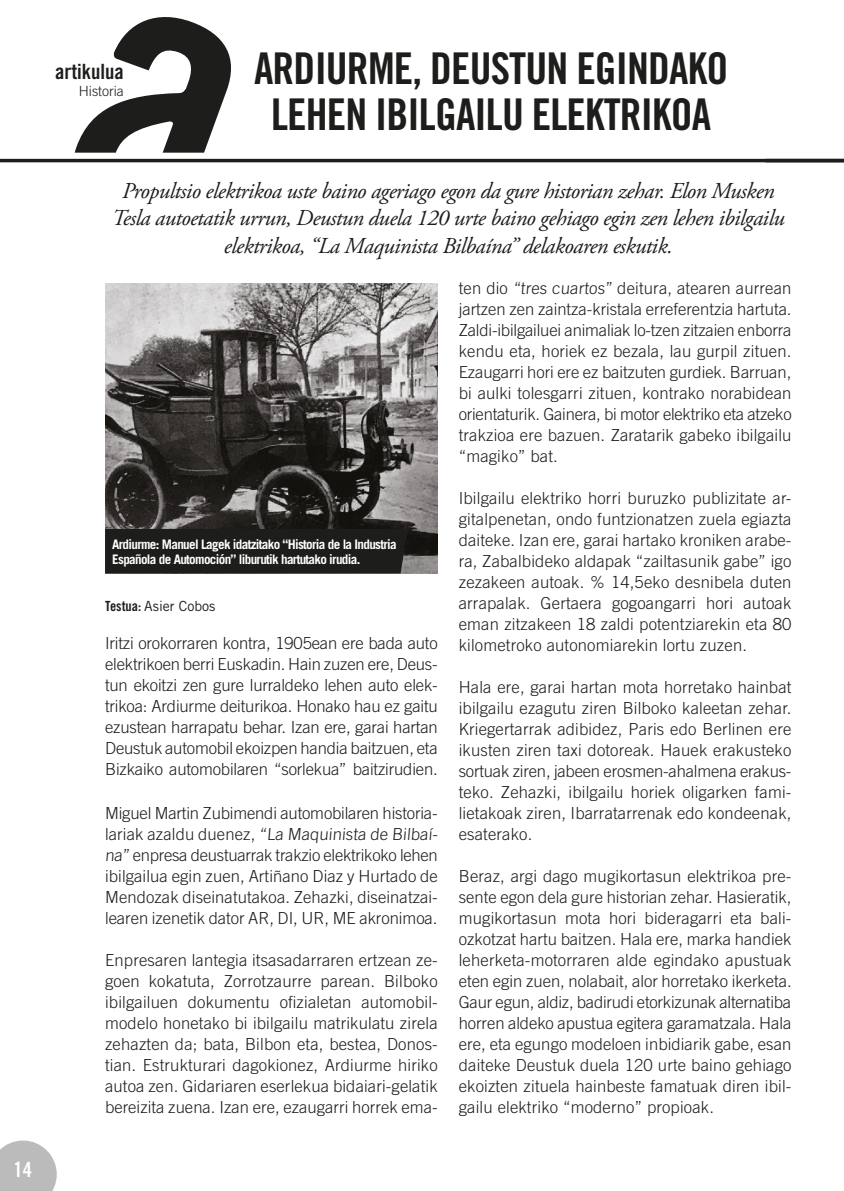
<style>
.page{position:relative;width:844px;height:1191px;background:#fff}
.page>*{position:absolute;margin:0;border:0;box-sizing:border-box;transform-origin:0 0}
.t1{font:43.75px "Trade Gothic LT Std Bd Cn 20";letter-spacing:-.02em;color:#1d1d1b}
.sarrera{font:italic 22.75px/27.3px "Adobe Garamond Pro";letter-spacing:-.025em;color:#1d1d1b;text-align:center}
.t2{font:21px "Trade Gothic LT Std Bd Cn 20";color:#1d1d1b}
.t3{font:21px "Trade Gothic LT Std Bd Cn 20";color:#fff}
.testua{font:300 16.62px/21px "Trade Gothic LT Std";letter-spacing:.01em;color:#1d1d1b;text-align:justify}
.t4{font:14px "Trade Gothic LT Std";color:#1d1d1b}
.t5{font:300 14px "Trade Gothic LT Std";color:#1d1d1b}
.argazki_oina{font:700 13.12px/15.8px "Trade Gothic LT Std";letter-spacing:-.05em;color:#fff}
.s1{font-family:"Trade Gothic LT Std Bd Cn 20"}
</style>
<div class="page">
<hr style="left:0;top:159px;width:843px;height:3px;background:#1d1d1b">
<svg style="left:75px;top:17px;width:156px;height:136px"></svg>
<img style="left:105px;top:283px;width:332px;height:290px">
<div style="left:105px;top:529px;width:303px;height:44px;background:#1d1d1b"></div>
<svg style="left:0;top:1140px;width:57px;height:51px"></svg>
<p class="t3" style="left:14px;top:1157px;width:20px">14</p>
<p class="t2" style="left:55px;top:59px;width:70px">artikulua</p>
<p class="t5" style="left:79px;top:82px;width:47px">Historia</p>
<p class="t1" style="left:254px;top:42px;width:475px">ARDIURME, DEUSTUN EGINDAKO</p>
<p class="t1" style="left:271px;top:87px;width:441px">LEHEN IBILGAILU ELEKTRIKOA</p>
<p class="sarrera" style="left:112px;top:178px;width:674px">Propultsio elektrikoa uste baino ageriago egon da gure historian zehar. Elon Musken<br>Tesla autoetatik urrun, Deustun duela 120 urte baino gehiago egin zen lehen ibilgailu elektrikoa, “La Maquinista Bilbaína” delakoaren eskutik.</p>
<p class="argazki_oina" style="left:112px;top:536px;width:286px">Ardiurme: Manuel Lagek idatzitako “Historia de la Industria<br>Española de Automoción” liburutik hartutako irudia.</p>
<p class="t4" style="left:105px;top:597px;width:112px"><span class="s1">Testua:</span> Asier Cobos</p>
<p class="testua" style="left:105px;top:632px;width:334px">Iritzi orokorraren kontra, 1905ean ere bada auto elektrikoen berri Euskadin. Hain zuzen ere, Deus&shy;tun ekoitzi zen gure lurraldeko lehen auto elek&shy;trikoa: Ardiurme deiturikoa. Honako hau ez gaitu ezustean harrapatu behar. Izan ere, garai hartan Deustuk automobil ekoizpen handia baitzuen, eta Bizkaiko automobilaren “sorlekua” baitzirudien.</p>
<p class="testua" style="left:105px;top:802px;width:336px">Miguel Martin Zubimendi automobilaren historia&shy;lariak azaldu duenez, “La Maquinista de Bilbaí&shy;na” enpresa deustuarrak trakzio elektrikoko lehen ibilgailua egin zuen, Artiñano Diaz y Hurtado de Mendozak diseinatutakoa. Zehazki, diseinatzai&shy;learen izenetik dator AR, DI, UR, ME akronimoa.</p>
<p class="testua" style="left:105px;top:949px;width:334px">Enpresaren lantegia itsasadarraren ertzean ze&shy;goen kokatuta, Zorrotzaurre parean. Bilboko ibilgailuen dokumentu ofizialetan automobil&shy;modelo honetako bi ibilgailu matrikulatu zirela zehazten da; bata, Bilbon eta, bestea, Donos&shy;tian. Estrukturari dagokionez, Ardiurme hiriko autoa zen. Gidariaren eserlekua bidaiari-gelatik bereizita zuena. Izan ere, ezaugarri horrek ema-</p>
<p class="testua" style="left:458px;top:277px;width:334px">ten dio “tres cuartos” deitura, atearen aurrean jartzen zen zaintza-kristala erreferentzia hartuta.<br>Zaldi-ibilgailuei animaliak lo-tzen zitzaien enborra kendu eta, horiek ez bezala, lau gurpil zituen.<br>Ezaugarri hori ere ez baitzuten gurdiek. Barruan, bi aulki tolesgarri zituen, kontrako norabidean orientaturik. Gainera, bi motor elektriko eta atzeko trakzioa ere bazuen. Zaratarik gabeko ibilgailu “magiko” bat.</p>
<p class="testua" style="left:458px;top:487px;width:334px">Ibilgailu elektriko horri buruzko publizitate ar&shy;gitalpenetan, ondo funtzionatzen zuela egiazta daiteke. Izan ere, garai hartako kroniken arabe&shy;ra, Zabalbideko aldapak “zailtasunik gabe” igo zezakeen autoak. % 14,5eko desnibela duten arrapalak. Gertaera gogoangarri hori autoak eman zitzakeen 18 zaldi potentziarekin eta 80 kilometroko autonomiarekin lortu zuzen.</p>
<p class="testua" style="left:458px;top:676px;width:334px">Hala ere, garai hartan mota horretako hainbat ibilgailu ezagutu ziren Bilboko kaleetan zehar.<br>Kriegertarrak adibidez, Paris edo Berlinen ere ikusten ziren taxi dotoreak. Hauek erakusteko sortuak ziren, jabeen erosmen-ahalmena erakus&shy;teko. Zehazki, ibilgailu horiek oligarken fami&shy;lietakoak ziren, Ibarratarrenak edo kondeenak, esaterako.</p>
<p class="testua" style="left:458px;top:865px;width:334px">Beraz, argi dago mugikortasun elektrikoa pre&shy;sente egon dela gure historian zehar. Hasieratik, mugikortasun mota hori bideragarri eta bali&shy;ozkotzat hartu baitzen. Hala ere, marka handiek leherketa-motorraren alde egindako apustuak eten egin zuen, nolabait, alor horretako ikerketa.<br>Gaur egun, aldiz, badirudi etorkizunak alternatiba horren aldeko apustua egitera garamatzala. Hala ere, eta egungo modeloen inbidiarik gabe, esan daiteke Deustuk duela 120 urte baino gehiago ekoizten zituela hainbeste famatuak diren ibil&shy;gailu elektriko “moderno” propioak.</p>
</div>
